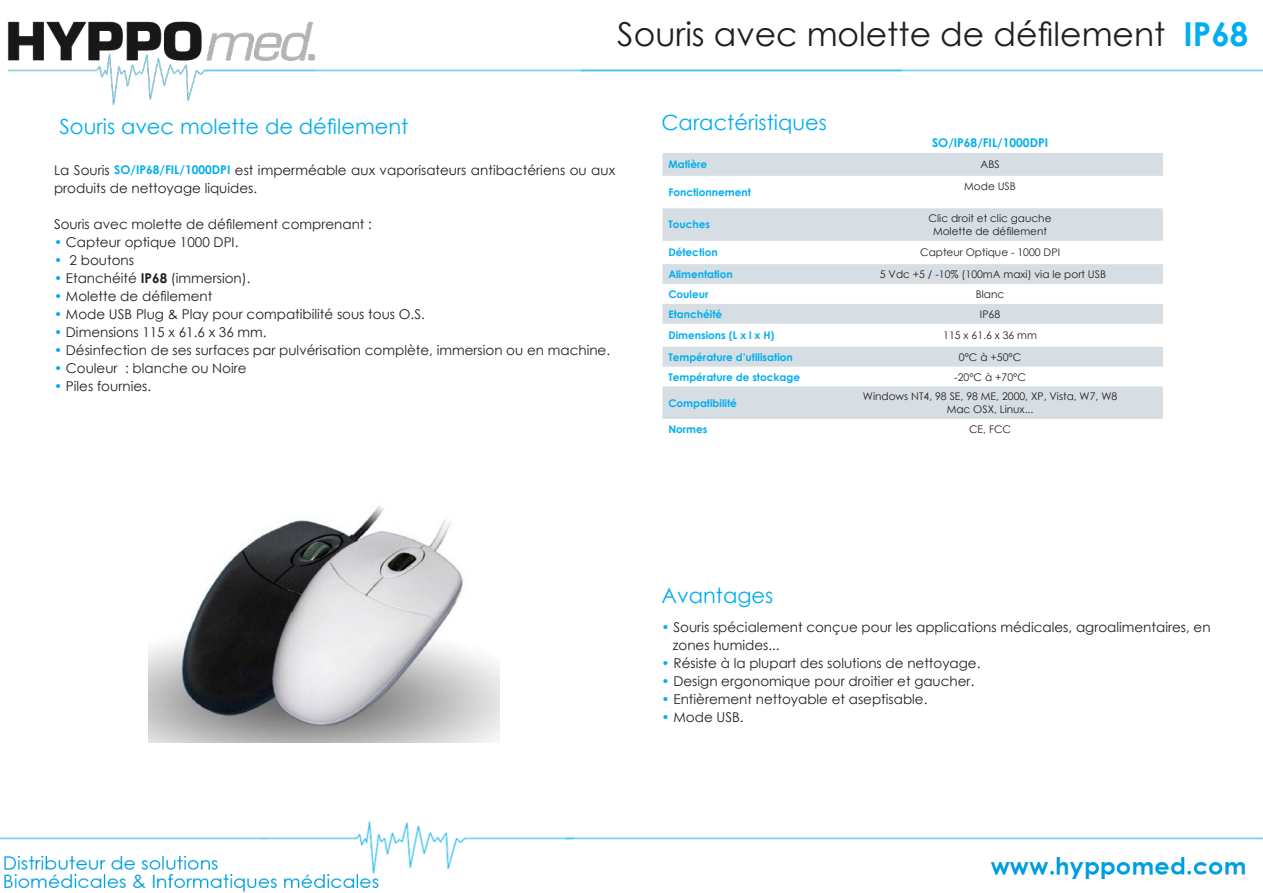
<style>
.page{position:relative;width:1263px;height:893px;background:#fff}
.page>*{position:absolute;margin:0;border:0;box-sizing:border-box;transform-origin:0 0}
.t1{font:33px "Century Gothic";color:#231f20}
.t2{font:21px "Century Gothic";color:#00aeef}
.內文8_沒斷行{font:13.5px/18px "Century Gothic";color:#231f20}
.t3{font:700 12px "Century Gothic";color:#00aeef}
.t4{font:10.5px "Century Gothic";color:#231f20}
.t5{font:700 10.5px "Century Gothic";color:#00aeef}
.s1{font-weight:700;color:#00aeef}
.s2{font-weight:700;font-size:12px;color:#00aeef}
.s3{color:#00aeef}
.s4{font-weight:700}
</style>
<div class="page">
<img style="left:0;top:21px;width:1262px;height:871px">
<svg style="left:664px;top:153px;width:499px;height:266px;fill:#d6dee3"></svg>
<img style="left:148px;top:492px;width:352px;height:251px">
<p class="t1" style="left:617px;top:11px;width:632px">Souris avec molette de défilement <span class="s1">IP68</span></p>
<p class="t2" style="left:60px;top:111px;width:350px">Souris avec molette de défilement</p>
<p class="t2" style="left:662px;top:108px;width:167px">Caractéristiques</p>
<p class="t3" style="left:932px;top:133px;width:118px">SO/IP68/FIL/1000DPI</p>
<p class="內文8_沒斷行" style="left:54px;top:161px;width:563px">La Souris <span class="s2">SO/IP68/FIL/1000DPI</span> est imperméable aux vaporisateurs antibactériens ou aux produits de nettoyage liquides.</p>
<p class="內文8_沒斷行" style="left:54px;top:215px;width:319px">Souris avec molette de défilement comprenant :</p>
<p class="內文8_沒斷行" style="left:54px;top:233px;width:186px"><span class="s3">•</span> Capteur optique 1000 DPI.</p>
<p class="內文8_沒斷行" style="left:54px;top:251px;width:82px"><span class="s3">•</span> 2 boutons</p>
<p class="內文8_沒斷行" style="left:54px;top:269px;width:198px"><span class="s3">•</span> Etanchéité <span class="s4">IP68</span> (immersion).</p>
<p class="內文8_沒斷行" style="left:54px;top:287px;width:160px"><span class="s3">•</span> Molette de défilement</p>
<p class="內文8_沒斷行" style="left:54px;top:305px;width:372px"><span class="s3">•</span> Mode USB Plug &amp; Play pour compatibilité sous tous O.S.</p>
<p class="內文8_沒斷行" style="left:54px;top:323px;width:214px"><span class="s3">•</span> Dimensions 115 x 61.6 x 36 mm.</p>
<p class="內文8_沒斷行" style="left:54px;top:341px;width:558px"><span class="s3">•</span> Désinfection de ses surfaces par pulvérisation complète, immersion ou en machine.</p>
<p class="內文8_沒斷行" style="left:54px;top:359px;width:194px"><span class="s3">•</span> Couleur : blanche ou Noire</p>
<p class="內文8_沒斷行" style="left:54px;top:377px;width:99px"><span class="s3">•</span> Piles fournies.</p>
<p class="t5" style="left:668px;top:156px;width:40px">Matière</p>
<p class="t4" style="left:980px;top:157px;width:21px">ABS</p>
<p class="t5" style="left:668px;top:184px;width:84px">Fonctionnement</p>
<p class="t4" style="left:964px;top:179px;width:53px">Mode USB</p>
<p class="t5" style="left:668px;top:217px;width:43px">Touches</p>
<p class="t4" style="left:929px;top:211px;width:124px">Clic droit et clic gauche</p>
<p class="t4" style="left:933px;top:224px;width:115px">Molette de défilement</p>
<p class="t5" style="left:668px;top:245px;width:51px">Détection</p>
<p class="t4" style="left:920px;top:245px;width:141px">Capteur Optique - 1000 DPI</p>
<p class="t5" style="left:668px;top:266px;width:66px">Alimentation</p>
<p class="t4" style="left:880px;top:267px;width:228px">5 Vdc +5 / -10% (100mA maxi) via le port USB</p>
<p class="t5" style="left:668px;top:286px;width:42px">Couleur</p>
<p class="t4" style="left:976px;top:287px;width:30px">Blanc</p>
<p class="t5" style="left:668px;top:306px;width:55px">Etanchéité</p>
<p class="t4" style="left:980px;top:307px;width:22px">IP68</p>
<p class="t5" style="left:668px;top:327px;width:108px">Dimensions (L x l x H)</p>
<p class="t4" style="left:943px;top:328px;width:95px">115 x 61.6 x 36 mm</p>
<p class="t5" style="left:668px;top:349px;width:126px">Température d’utilisation</p>
<p class="t4" style="left:959px;top:349px;width:64px">0°C à +50°C</p>
<p class="t5" style="left:668px;top:369px;width:133px">Température de stockage</p>
<p class="t4" style="left:954px;top:369px;width:73px">-20°C à +70°C</p>
<p class="t5" style="left:668px;top:395px;width:70px">Compatibilité</p>
<p class="t4" style="left:863px;top:389px;width:256px">Windows NT4, 98 SE, 98 ME, 2000, XP, Vista, W7, W8</p>
<p class="t4" style="left:947px;top:402px;width:88px">Mac OSX, Linux...</p>
<p class="t5" style="left:668px;top:421px;width:41px">Normes</p>
<p class="t4" style="left:969px;top:422px;width:44px">CE, FCC</p>
<p class="t2" style="left:662px;top:580px;width:113px">Avantages</p>
<p class="內文8_沒斷行" style="left:662px;top:618px;width:550px"><span class="s3">•</span> Souris spécialement conçue pour les applications médicales, agroalimentaires, en</p>
<p class="內文8_沒斷行" style="left:673px;top:636px;width:108px">zones humides...</p>
<p class="內文8_沒斷行" style="left:662px;top:654px;width:320px"><span class="s3">•</span> Résiste à la plupart des solutions de nettoyage.</p>
<p class="內文8_沒斷行" style="left:662px;top:672px;width:314px"><span class="s3">•</span> Design ergonomique pour droitier et gaucher.</p>
<p class="內文8_沒斷行" style="left:662px;top:690px;width:267px"><span class="s3">•</span> Entièrement nettoyable et aseptisable.</p>
<p class="內文8_沒斷行" style="left:662px;top:708px;width:83px"><span class="s3">•</span> Mode USB.</p>
</div>
